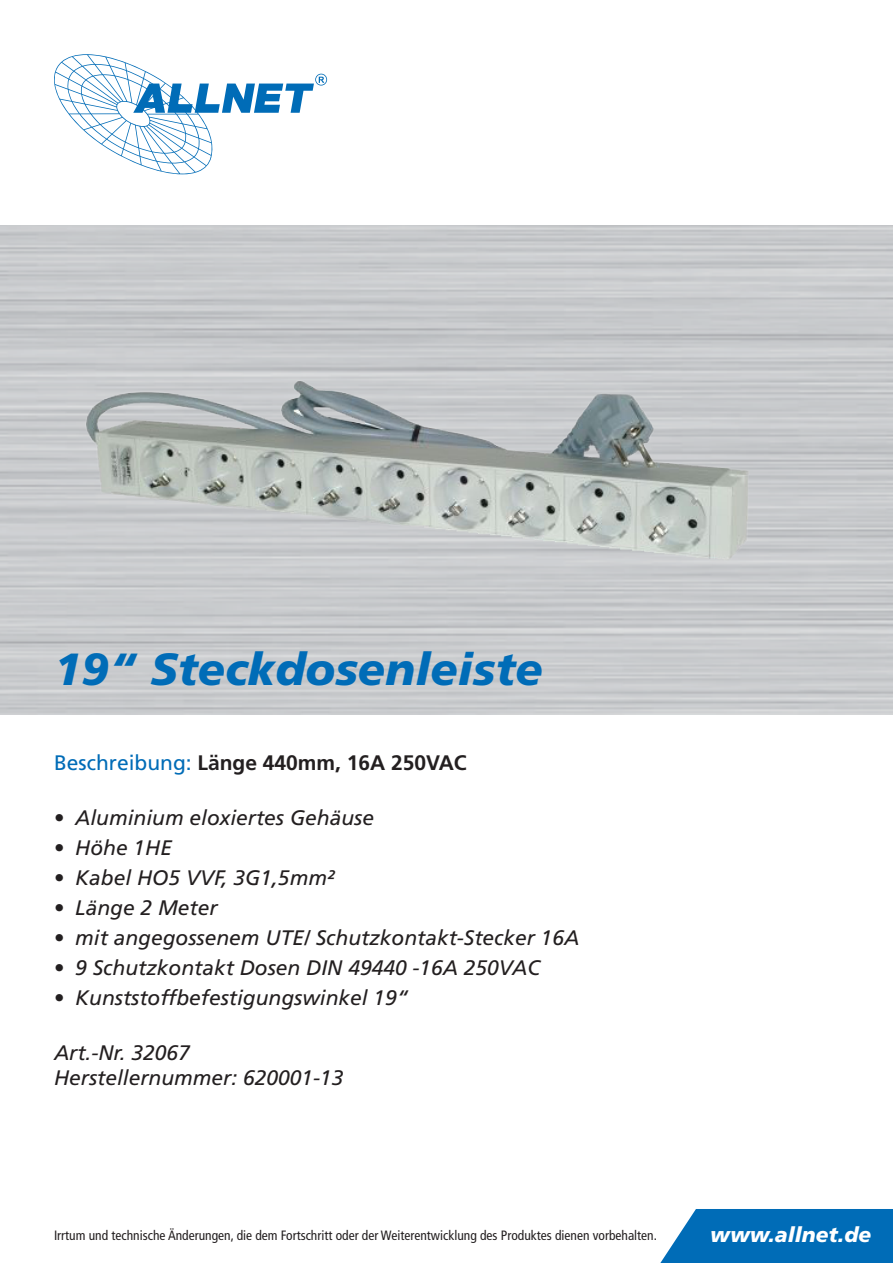
<style>
.page{position:relative;width:893px;height:1263px;background:#fff}
.page>*{position:absolute;margin:0;border:0;box-sizing:border-box;transform-origin:0 0}
.t1{font:italic 900 45px "Frutiger LT Std";color:#006cb7}
.t2{font:italic 21px/25.2px "Frutiger LT Std";color:#231f20}
.t3{font:700 21px "Frutiger LT Std";color:#231f20}
.t4{font:italic 900 21px "Frutiger LT Std";color:#fff}
.t5{font:condensed 13.5px "Frutiger LT Std";color:#231f20}
.s1{font-weight:400;color:#006cb7}
.s2{font-weight:700;font-style:normal}
</style>
<div class="page">
<svg style="left:54px;top:54px;width:273px;height:120px"></svg>
<svg style="left:660px;top:1209px;width:233px;height:54px;background:#1377bc"></svg>
<img style="left:64px;top:295px;width:768px;height:350px">
<p class="t1" style="left:54px;top:642px;width:490px">19“ Steckdosenleiste</p>
<p class="t3" style="left:54px;top:750px;width:414px"><span class="s1">Beschreibung:</span> Länge 440mm, 16A 250VAC</p>
<p class="t2" style="left:54px;top:805px;width:321px"><span class="s2">•</span> Aluminium eloxiertes Gehäuse</p>
<p class="t2" style="left:54px;top:835px;width:120px"><span class="s2">•</span> Höhe 1HE</p>
<p class="t2" style="left:54px;top:865px;width:282px"><span class="s2">•</span> Kabel HO5 VVF, 3G1,5mm²</p>
<p class="t2" style="left:54px;top:895px;width:165px"><span class="s2">•</span> Länge 2 Meter</p>
<p class="t2" style="left:54px;top:925px;width:527px"><span class="s2">•</span> mit angegossenem UTE/ Schutzkontakt-Stecker 16A</p>
<p class="t2" style="left:54px;top:955px;width:488px"><span class="s2">•</span> 9 Schutzkontakt Dosen DIN 49440 -16A 250VAC</p>
<p class="t2" style="left:54px;top:985px;width:356px"><span class="s2">•</span> Kunststoffbefestigungswinkel 19“</p>
<p class="t2" style="left:54px;top:1040px;width:291px">Art.-Nr. 32067<br>Herstellernummer: 620001-13</p>
<p class="t5" style="left:54px;top:1227px;width:604px">Irrtum und technische Änderungen, die dem Fortschritt oder der Weiterentwicklung des Produktes dienen vorbehalten.</p>
<p class="t4" style="left:710px;top:1222px;width:162px">www.allnet.de</p>
</div>
